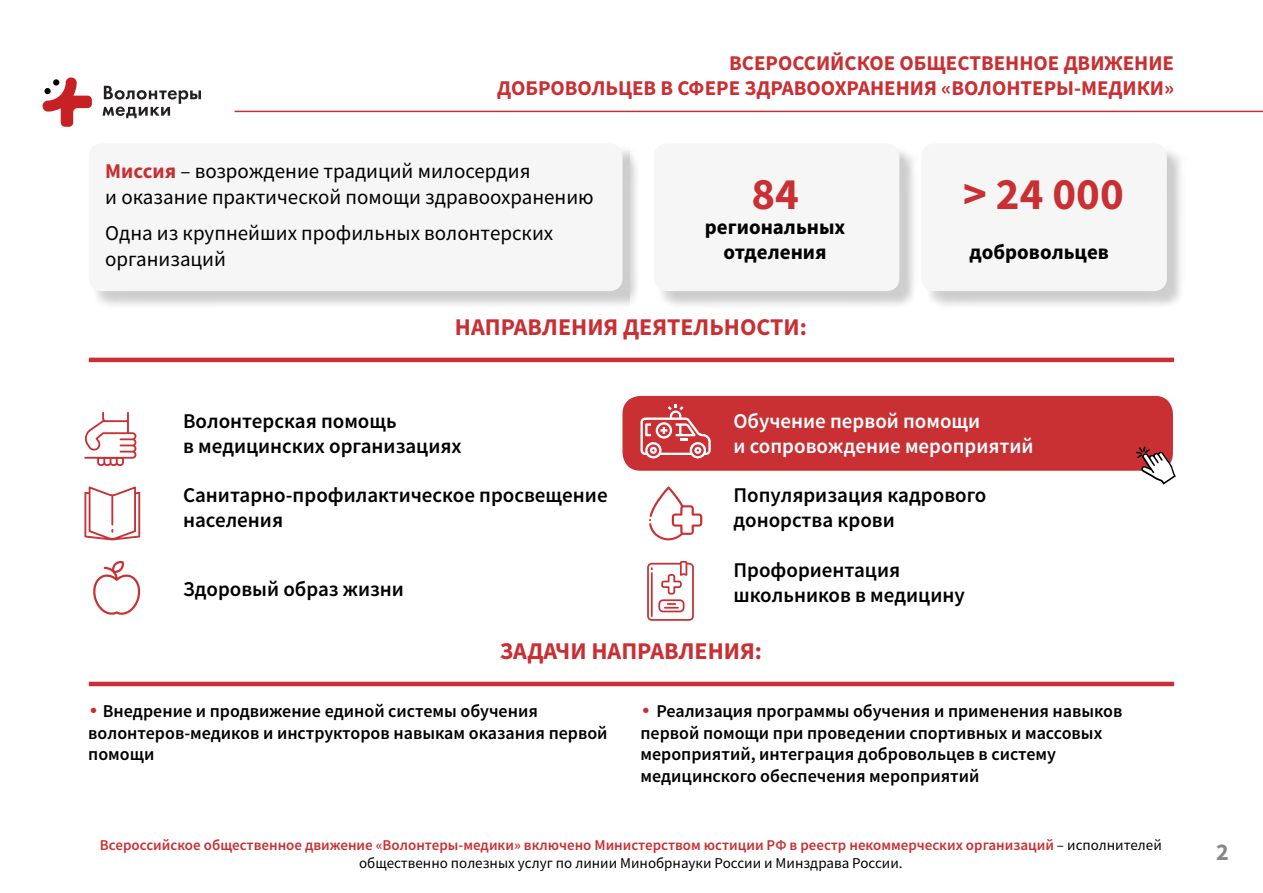
<style>
.page{position:relative;width:1263px;height:893px;background:#fff}
.page>*{position:absolute;margin:0;border:0;box-sizing:border-box;transform-origin:0 0}
.t1{font:700 45px "Source Sans Pro";color:#c83033}
.t2{font:700 24px "Source Sans Pro";color:#c83033}
.t3{font:700 24px "Source Sans Pro";color:#878787}
.t4{font:600 21px/25.2px "Source Sans Pro";color:#000}
.t5{font:21px/25.2px "Source Sans Pro";color:#000}
.t6{font:700 21px/25.2px "Source Sans Pro";color:#c83033;text-align:right}
.t7{font:600 21px/25.2px "Source Sans Pro";color:#fff}
.t8{font:700 21px/25.2px "Source Sans Pro";color:#000;text-align:center}
.t9{font:600 18px/21.6px "Source Sans Pro";color:#000}
.t10{font:600 15px/18px "Source Sans Pro";color:#c83033;text-align:center}
.s1{font-weight:700;color:#c83033}
.s2{font-family:"Century Gothic";font-weight:400;color:#c83033}
.s3{font-weight:400;color:#000}
</style>
<div class="page">
<hr style="left:235px;top:111px;width:1028px;height:1px;background:#c83033">
<svg style="left:103px;top:86px;width:98px;height:32px"></svg>
<svg style="left:42px;top:77px;width:50px;height:50px"></svg>
<div style="left:53px;top:79px;width:6px;height:7px;background:#000;border-radius:50%"></div>
<div style="left:44px;top:88px;width:7px;height:6px;background:#000;border-radius:50%"></div>
<div style="left:622px;top:396px;width:551px;height:75px;background:#c83033;border-radius:18px"></div>
<div style="left:91px;top:146px;width:550px;height:164px;background:#000;opacity:.2"></div>
<div style="left:89px;top:143px;width:533px;height:148px;background:#f6f6f6;border-radius:13px"></div>
<div style="left:656px;top:146px;width:262px;height:164px;background:#000;opacity:.2"></div>
<div style="left:654px;top:143px;width:245px;height:148px;background:#f6f6f6;border-radius:13px"></div>
<div style="left:923px;top:146px;width:262px;height:164px;background:#000;opacity:.2"></div>
<div style="left:921px;top:143px;width:246px;height:148px;background:#f6f6f6;border-radius:13px"></div>
<svg style="left:84px;top:412px;width:52px;height:54px"></svg>
<svg style="left:84px;top:486px;width:56px;height:54px"></svg>
<svg style="left:93px;top:561px;width:48px;height:54px"></svg>
<svg style="left:640px;top:405px;width:71px;height:54px"></svg>
<svg style="left:649px;top:486px;width:53px;height:54px"></svg>
<svg style="left:647px;top:561px;width:47px;height:60px"></svg>
<hr style="left:89px;top:358px;width:1085px;height:4px;background:#c83033">
<hr style="left:89px;top:682px;width:1085px;height:4px;background:#c83033">
<svg style="left:1136px;top:446px;width:40px;height:39px"></svg>
<p class="t6" style="left:497px;top:50px;width:678px">ВСЕРОССИЙСКОЕ ОБЩЕСТВЕННОЕ ДВИЖЕНИЕ<br>ДОБРОВОЛЬЦЕВ В СФЕРЕ ЗДРАВООХРАНЕНИЯ «ВОЛОНТЕРЫ-МЕДИКИ»</p>
<p class="t5" style="left:105px;top:159px;width:490px"><span class="s1">Миссия</span> – возрождение традиций милосердия<br>и оказание практической помощи здравоохранению</p>
<p class="t5" style="left:105px;top:221px;width:450px">Одна из крупнейших профильных волонтерских организаций</p>
<h1 class="t1" style="left:751px;top:164px;width:49px">84</h1>
<p class="t8" style="left:705px;top:214px;width:142px">региональных отделения</p>
<h2 class="t2" style="left:455px;top:311px;width:353px">НАПРАВЛЕНИЯ ДЕЯТЕЛЬНОСТИ:</h2>
<h1 class="t1" style="left:963px;top:164px;width:162px">&gt; 24 000</h1>
<p class="t8" style="left:969px;top:239px;width:141px">добровольцев</p>
<p class="t4" style="left:183px;top:408px;width:280px">Волонтерская помощь<br>в медицинских организациях</p>
<p class="t7" style="left:733px;top:408px;width:302px">Обучение первой помощи<br>и сопровождение мероприятий</p>
<p class="t4" style="left:183px;top:482px;width:426px">Санитарно-профилактическое просвещение населения</p>
<p class="t4" style="left:733px;top:482px;width:254px">Популяризация кадрового донорства крови</p>
<p class="t4" style="left:183px;top:576px;width:222px">Здоровый образ жизни</p>
<p class="t4" style="left:733px;top:557px;width:233px">Профориентация школьников в медицину</p>
<h2 class="t2" style="left:500px;top:635px;width:264px">ЗАДАЧИ НАПРАВЛЕНИЯ:</h2>
<p class="t9" style="left:88px;top:700px;width:521px"><span class="s2">•</span> Внедрение и продвижение единой системы обучения волонтеров-медиков и инструкторов навыкам оказания первой помощи</p>
<p class="t9" style="left:640px;top:700px;width:483px"><span class="s2">•</span> Реализация программы обучения и применения навыков первой помощи при проведении спортивных и массовых мероприятий, интеграция добровольцев в систему медицинского обеспечения мероприятий</p>
<p class="t10" style="left:100px;top:836px;width:1063px">Всероссийское общественное движение «Волонтеры-медики» включено Министерством юстиции РФ в реестр некоммерческих организаций <span class="s3">– исполнителей общественно полезных услуг по линии Минобрнауки России и Минздрава России.</span></p>
<h2 class="t3" style="left:1216px;top:836px;width:14px">2</h2>
</div>
